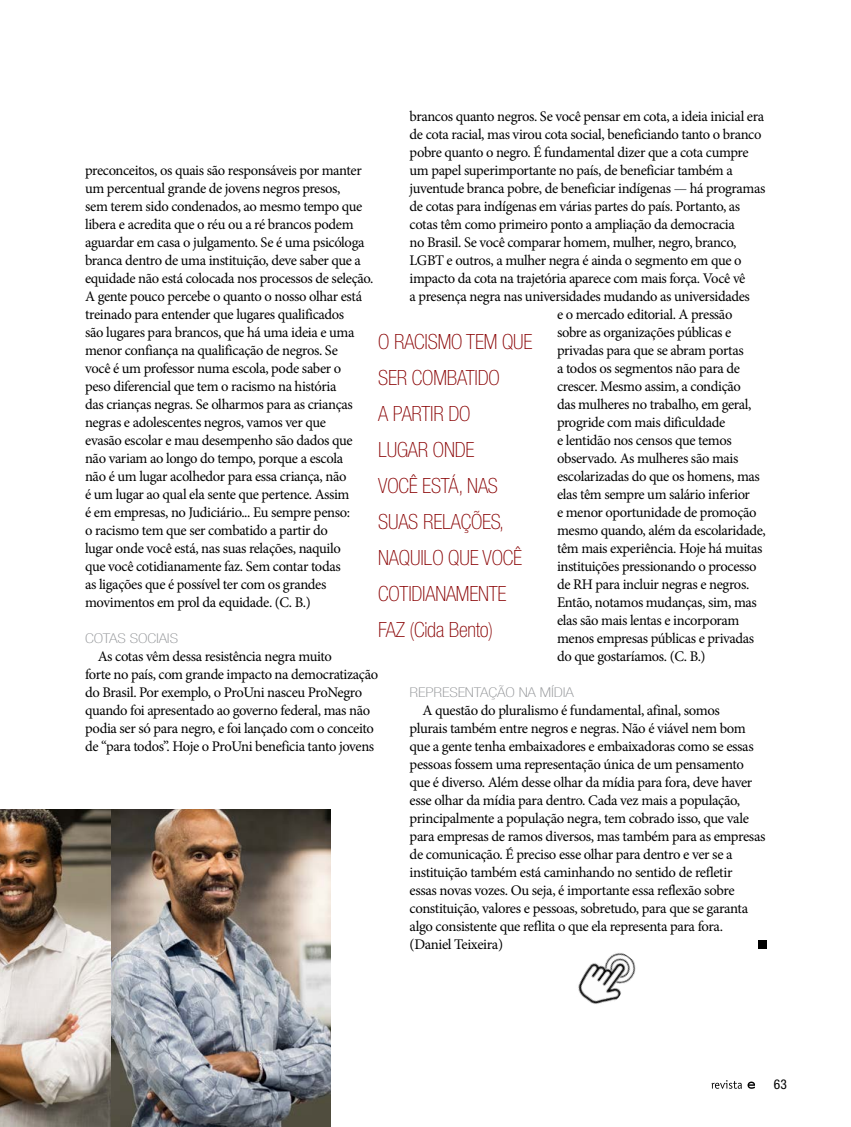
<style>
.page{position:relative;width:851px;height:1127px;background:#fff}
.page>*{position:absolute;margin:0;border:0;box-sizing:border-box;transform-origin:0 0}
.t1{font:100 condensed 21px/36px "Helvetica Neue LT Std";letter-spacing:-.01em;color:#890203}
.t2{font:14.7px/18px "Minion Pro";letter-spacing:-.025em;color:#000}
.t3{font:100 condensed 13.5px "Helvetica Neue LT Std";letter-spacing:-.01em;color:#939598;scale:1.3 1}
.t4{font:condensed 13.5px "Helvetica Neue LT Std";color:#000}
.s1{color:#3c4043}
</style>
<div class="page">
<svg style="left:711px;top:1080px;width:44px;height:9px"></svg>
<div style="left:757px;top:941px;width:9px;height:8px;background:#000"></div>
<img style="left:0;top:809px;width:331px;height:318px">
<img style="left:578px;top:953px;width:58px;height:51px">
<p class="t2" style="left:409px;top:107px;width:356px">brancos quanto negros. Se você pensar em cota, a ideia inicial era</p>
<p class="t2" style="left:409px;top:125px;width:353px">de cota racial, mas virou cota social, beneficiando tanto o branco</p>
<p class="t2" style="left:409px;top:143px;width:340px">pobre quanto o negro. É fundamental dizer que a cota cumpre</p>
<p class="t2" style="left:409px;top:161px;width:324px">um papel superimportante no país, de beneficiar também a</p>
<p class="t2" style="left:409px;top:179px;width:357px">juventude branca pobre, de beneficiar indígenas <span class="s1">—</span> há programas</p>
<p class="t2" style="left:409px;top:197px;width:332px">de cotas para indígenas em várias partes do país. Portanto, as</p>
<p class="t2" style="left:409px;top:215px;width:327px">cotas têm como primeiro ponto a ampliação da democracia</p>
<p class="t2" style="left:409px;top:233px;width:328px">no Brasil. Se você comparar homem, mulher, negro, branco,</p>
<p class="t2" style="left:409px;top:251px;width:333px">LGBT e outros, a mulher negra é ainda o segmento em que o</p>
<p class="t2" style="left:409px;top:269px;width:337px">impacto da cota na trajetória aparece com mais força. Você vê</p>
<p class="t2" style="left:409px;top:287px;width:342px">a presença negra nas universidades mudando as universidades</p>
<p class="t2" style="left:557px;top:305px;width:177px">e o mercado editorial. A pressão</p>
<p class="t2" style="left:557px;top:323px;width:176px">sobre as organizações públicas e</p>
<p class="t2" style="left:557px;top:341px;width:188px">privadas para que se abram portas</p>
<p class="t2" style="left:557px;top:359px;width:184px">a todos os segmentos não para de</p>
<p class="t2" style="left:557px;top:377px;width:185px">crescer. Mesmo assim, a condição</p>
<p class="t2" style="left:557px;top:395px;width:196px">das mulheres no trabalho, em geral,</p>
<p class="t2" style="left:557px;top:413px;width:170px">progride com mais dificuldade</p>
<p class="t2" style="left:557px;top:431px;width:176px">e lentidão nos censos que temos</p>
<p class="t2" style="left:557px;top:449px;width:183px">observado. As mulheres são mais</p>
<p class="t2" style="left:557px;top:467px;width:204px">escolarizadas do que os homens, mas</p>
<p class="t2" style="left:557px;top:485px;width:194px">elas têm sempre um salário inferior</p>
<p class="t2" style="left:557px;top:503px;width:201px">e menor oportunidade de promoção</p>
<p class="t2" style="left:557px;top:521px;width:210px">mesmo quando, além da escolaridade,</p>
<p class="t2" style="left:557px;top:539px;width:207px">têm mais experiência. Hoje há muitas</p>
<p class="t2" style="left:557px;top:557px;width:201px">instituições pressionando o processo</p>
<p class="t2" style="left:557px;top:575px;width:194px">de RH para incluir negras e negros.</p>
<p class="t2" style="left:557px;top:593px;width:201px">Então, notamos mudanças, sim, mas</p>
<p class="t2" style="left:557px;top:611px;width:184px">elas são mais lentas e incorporam</p>
<p class="t2" style="left:557px;top:629px;width:199px">menos empresas públicas e privadas</p>
<p class="t2" style="left:557px;top:647px;width:150px">do que gostaríamos. (C. B.)</p>
<p class="t3" style="left:409px;top:685px;width:128px">REPRESENTAÇÃO NA MÍDIA</p>
<p class="t2" style="left:409px;top:701px;width:357px;text-indent:13px">A questão do pluralismo é fundamental, afinal, somos<br>plurais também entre negros e negras. Não é viável nem bom que a gente tenha embaixadores e embaixadoras como se essas pessoas fossem uma representação única de um pensamento que é diverso. Além desse olhar da mídia para fora, deve haver esse olhar da mídia para dentro. Cada vez mais a população, principalmente a população negra, tem cobrado isso, que vale para empresas de ramos diversos, mas também para as empresas de comunicação. É preciso esse olhar para dentro e ver se a instituição também está caminhando no sentido de refletir<br>essas novas vozes. Ou seja, é importante essa reflexão sobre constituição, valores e pessoas, sobretudo, para que se garanta algo consistente que reflita o que ela representa para fora. (Daniel Teixeira)</p>
<p class="t2" style="left:85px;top:161px;width:290px">preconceitos, os quais são responsáveis por manter um percentual grande de jovens negros presos,<br>sem terem sido condenados, ao mesmo tempo que libera e acredita que o réu ou a ré brancos podem aguardar em casa o julgamento. Se é uma psicóloga branca dentro de uma instituição, deve saber que a equidade não está colocada nos processos de seleção.<br>A gente pouco percebe o quanto o nosso olhar está treinado para entender que lugares qualificados<br>são lugares para brancos, que há uma ideia e uma menor confiança na qualificação de negros. Se<br>você é um professor numa escola, pode saber o<br>peso diferencial que tem o racismo na história<br>das crianças negras. Se olharmos para as crianças negras e adolescentes negros, vamos ver que<br>evasão escolar e mau desempenho são dados que não variam ao longo do tempo, porque a escola<br>não é um lugar acolhedor para essa criança, não<br>é um lugar ao qual ela sente que pertence. Assim<br>é em empresas, no Judiciário... Eu sempre penso:<br>o racismo tem que ser combatido a partir do<br>lugar onde você está, nas suas relações, naquilo<br>que você cotidianamente faz. Sem contar todas<br>as ligações que é possível ter com os grandes movimentos em prol da equidade. (C. B.)</p>
<p class="t3" style="left:85px;top:631px;width:73px">COTAS SOCIAIS</p>
<p class="t2" style="left:85px;top:647px;width:294px;text-indent:13px">As cotas vêm dessa resistência negra muito<br>forte no país, com grande impacto na democratização do Brasil. Por exemplo, o ProUni nasceu ProNegro quando foi apresentado ao governo federal, mas não podia ser só para negro, e foi lançado com o conceito de “para todos”. Hoje o ProUni beneficia tanto jovens</p>
<h1 class="t1" style="left:378px;top:323px;width:156px">O RACISMO TEM QUE<br>SER COMBATIDO<br>A PARTIR DO<br>LUGAR ONDE<br>VOCÊ ESTÁ, NAS<br>SUAS RELAÇÕES,<br>NAQUILO QUE VOCÊ<br>COTIDIANAMENTE<br>FAZ (Cida Bento)</h1>
<p class="t4" style="left:773px;top:1076px;width:14px">63</p>
</div>
